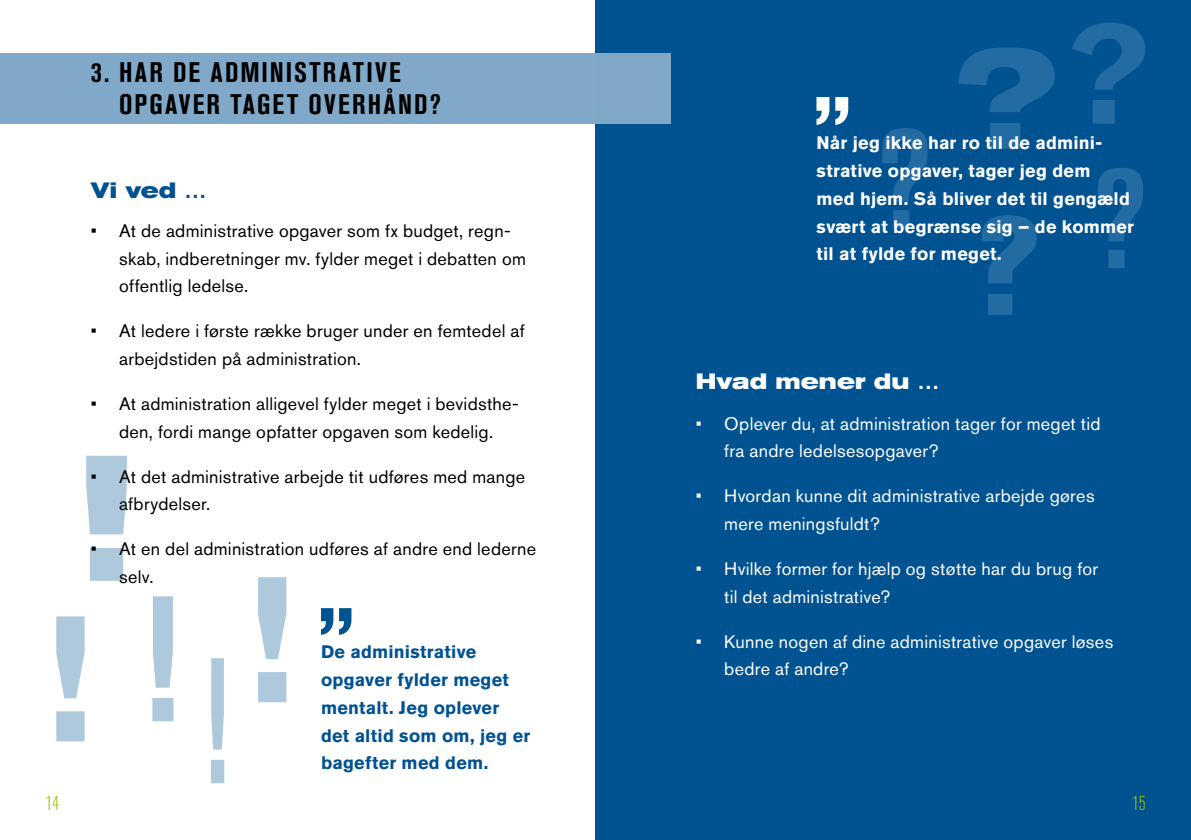
<style>
.page{position:relative;width:1191px;height:840px;background:#fff}
.page>*{position:absolute;margin:0;border:0;box-sizing:border-box;transform-origin:0 0}
.t1{font:700 condensed 28px/32px "Akzidenz Grotesk BE";letter-spacing:.08em;color:#000}
.t2{font:700 expanded 22px "Akzidenz Grotesk BE";letter-spacing:.005em;color:#fff}
.t3{font:700 expanded 22px "Akzidenz Grotesk BE";color:#005291}
.t4{font:300 condensed 20px "Akzidenz Grotesk BE";color:#97bf0d}
.t5{font:18px/27.8px "Akzidenz Grotesk BE";letter-spacing:.015em;color:#000}
.t6{font:18px/27.8px "Akzidenz Grotesk BE";letter-spacing:.015em;color:#fff}
.t7{font:700 18px/27.8px "Akzidenz Grotesk BE";letter-spacing:.015em;color:#fff}
.t8{font:700 18px/27.8px "Akzidenz Grotesk BE";letter-spacing:.015em;color:#005291}
</style>
<div class="page">
<div style="left:595px;top:0;width:596px;height:839px;background:#005291"></div>
<svg style="left:0;top:53px;width:1055px;height:71px;fill:#80a8c8"></svg>
<div style="left:595px;top:53px;width:76px;height:71px;background:#7fa8c7"></div>
<svg style="left:86px;top:455px;width:41px;height:125px"></svg>
<svg style="left:258px;top:577px;width:28px;height:124px"></svg>
<svg style="left:152px;top:596px;width:21px;height:125px;background:#bbd1e1"></svg>
<svg style="left:211px;top:658px;width:13px;height:124px;background:#b9cfe1"></svg>
<svg style="left:56px;top:616px;width:29px;height:125px"></svg>
<svg style="left:1097px;top:168px;width:46px;height:100px"></svg>
<svg style="left:981px;top:215px;width:55px;height:100px"></svg>
<svg style="left:958px;top:47px;width:96px;height:102px"></svg>
<svg style="left:882px;top:128px;width:45px;height:100px"></svg>
<svg style="left:1072px;top:23px;width:73px;height:101px"></svg>
<svg style="left:321px;top:608px;width:30px;height:26px"></svg>
<svg style="left:816px;top:97px;width:32px;height:28px"></svg>
<h1 class="t1" style="left:119px;top:56px;width:323px;text-indent:-28px">3. HAR DE ADMINISTRATIVE<br>OPGAVER TAGET OVERHÅND?</h1>
<p class="t3" style="left:91px;top:177px;width:117px">Vi ved …</p>
<p class="t5" style="left:119px;top:216px;width:408px;text-indent:-28px">• At de administrative opgaver som fx budget, regn&shy;skab, indberetninger mv. fylder meget i debatten om offentlig ledelse.</p>
<p class="t5" style="left:119px;top:317px;width:407px;text-indent:-28px">• At ledere i første række bruger under en femtedel af arbejdstiden på administration.</p>
<p class="t5" style="left:91px;top:389px;width:429px;text-align:center">• At administration alligevel fylder meget i bevidsthe&shy;den, fordi mange opfatter opgaven som kedelig.</p>
<p class="t5" style="left:119px;top:462px;width:408px;text-indent:-28px">• At det administrative arbejde tit udføres med mange afbrydelser.</p>
<p class="t5" style="left:119px;top:534px;width:418px;text-indent:-28px">• At en del administration udføres af andre end lederne selv.</p>
<p class="t8" style="left:321px;top:637px;width:211px">De administrative opgaver fylder meget mentalt. Jeg oplever det altid som om, jeg er bagefter med dem.</p>
<p class="t7" style="left:816px;top:129px;width:319px">Når jeg ikke har ro til de admini&shy;strative opgaver, tager jeg dem<br>med hjem. Så bliver det til gengæld svært at begrænse sig – de kommer til at fylde for meget.</p>
<p class="t2" style="left:696px;top:368px;width:245px">Hvad mener du …</p>
<p class="t6" style="left:724px;top:409px;width:378px;text-indent:-28px">• Oplever du, at administration tager for meget tid fra andre ledelsesopgaver?</p>
<p class="t6" style="left:724px;top:481px;width:372px;text-indent:-28px">• Hvordan kunne dit administrative arbejde gøres mere meningsfuldt?</p>
<p class="t6" style="left:724px;top:554px;width:375px;text-indent:-28px">• Hvilke former for hjælp og støtte har du brug for til det administrative?</p>
<p class="t6" style="left:724px;top:627px;width:390px;text-indent:-28px">• Kunne nogen af dine administrative opgaver løses bedre af andre?</p>
<p class="t4" style="left:45px;top:791px;width:15px">14</p>
<p class="t4" style="left:1132px;top:791px;width:15px">15</p>
</div>
